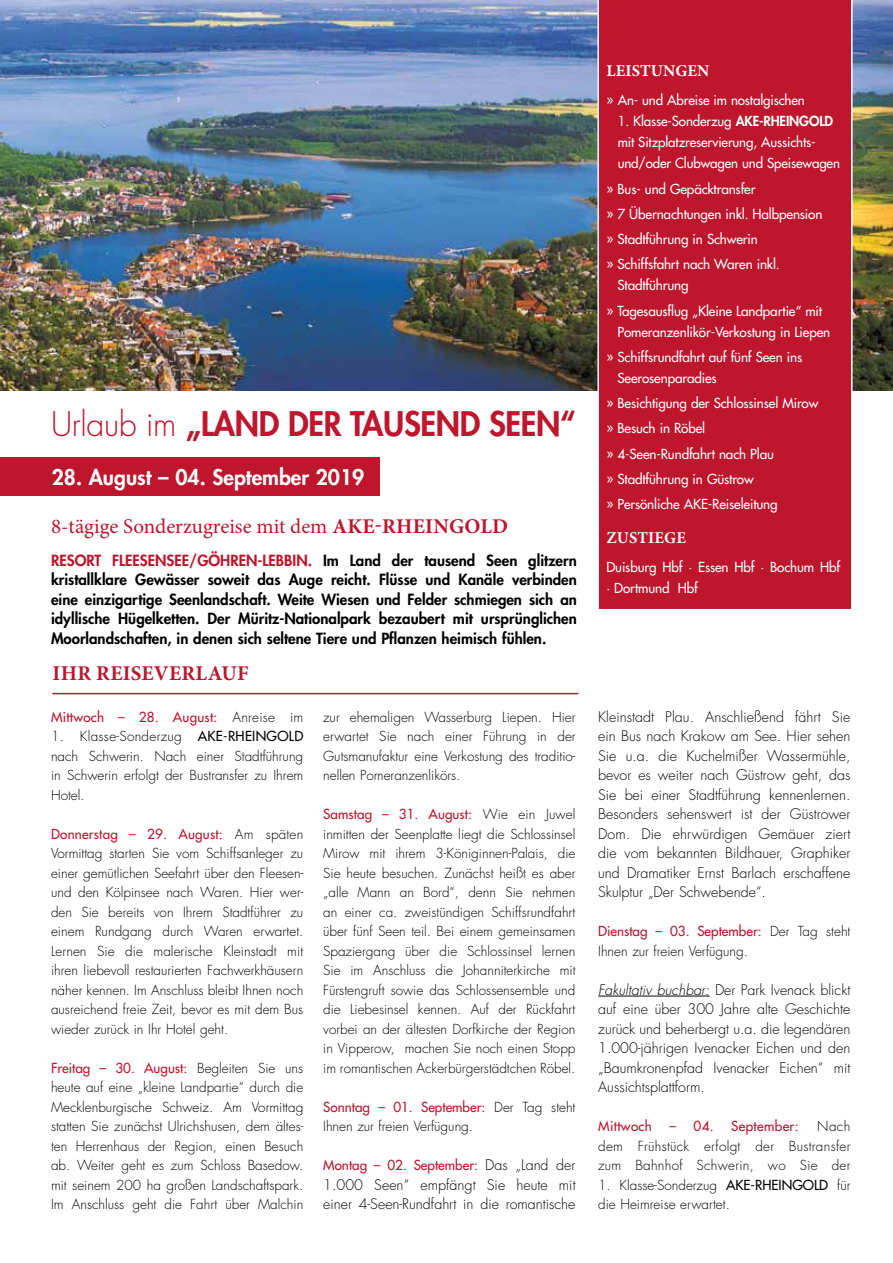
<style>
.page{position:relative;width:893px;height:1263px;background:#fff}
.page>*{position:absolute;margin:0;border:0;box-sizing:border-box;transform-origin:0 0}
.t1{font:800 33px "Futura Std";letter-spacing:-.01em;color:#bd162d}
.t2{font:21px "Minion Pro";color:#bd162d}
.t3{font:800 21px "Futura Std";color:#fff}
.t4{font:700 21px "Minion Pro";letter-spacing:.01em;color:#bd162d}
.t5{font:700 16.5px "Minion Pro";letter-spacing:.01em;color:#fff}
.t6{font:800 15px/19.5px "Futura Std";color:#000;text-align:justify}
.t7{font:300 14.25px/19.5px "Futura Std";color:#000;text-align:justify}
.t8{font:300 13.5px/19.5px "Futura Std";color:#000;text-align:justify}
.t9{font:500 13.5px/25.2px "Futura Std";letter-spacing:-.01em;color:#fff}
.t10{font:500 13.5px "Futura Std";letter-spacing:.02em;color:#bd162d}
.t11{font:500 13.5px "Futura Std";color:#bd162d}
.s1{font-weight:300}
.s2{font-weight:700}
.s3{color:#bd162d}
.s4{font-weight:300;color:#000}
.s5{font-weight:500}
.s6{font-weight:500;color:#bd162d}
.s7{font-weight:300;font-size:14.25px;color:#000}
.s8{font-weight:800}
.s9{font-style:italic}
</style>
<div class="page">
<img style="left:853px;top:0;width:40px;height:390px">
<img style="left:0;top:0;width:597px;height:390px">
<div style="left:597px;top:0;width:256px;height:609px;background:#bd162d"></div>
<div style="left:0;top:458px;width:380px;height:38px;background:#bd162d"></div>
<hr style="left:598px;top:996px;width:112px;height:1px;background:#000">
<hr style="left:52px;top:693px;width:526px;height:1px;background:#bd162d">
<h1 class="t1" style="left:51px;top:403px;width:526px"><span class="s1">Urlaub im</span> „LAND DER TAUSEND SEEN“</h1>
<h2 class="t3" style="left:52px;top:464px;width:314px">28. August – 04. September 2019</h2>
<h2 class="t2" style="left:51px;top:512px;width:459px">8-tägige Sonderzugreise mit dem <span class="s2">AKE-RHEINGOLD</span></h2>
<p class="t6" style="left:51px;top:550px;width:527px"><span class="s3">RESORT FLEESENSEE/GÖHREN-LEBBIN.</span> Im Land der tausend Seen glitzern kristallklare Gewässer soweit das Auge reicht. Flüsse und Kanäle verbinden eine einzigartige Seenlandschaft. Weite Wiesen und Felder schmiegen sich an idyllische Hügelketten. Der Müritz-Nationalpark bezaubert mit ursprünglichen Moorlandschaften, in denen sich seltene Tiere und Pflanzen heimisch fühlen.</p>
<h2 class="t4" style="left:53px;top:658px;width:198px">IHR REISEVERLAUF</h2>
<p class="t10" style="left:51px;top:708px;width:254px">Mittwoch – 28. August: <span class="s4">Anreise im</span></p>
<p class="t8" style="left:51px;top:727px;width:254px">1. Klasse-Sonderzug <span class="s5">AKE-RHEINGOLD </span>nach Schwerin. Nach einer Stadtführung in Schwerin erfolgt der Bustransfer zu Ihrem Hotel.</p>
<p class="t8" style="left:51px;top:824px;width:254px"><span class="s6">Donnerstag – 29. August:</span> Am späten Vormittag starten Sie vom Schiffsanleger zu einer gemütlichen Seefahrt über den Fleesen&shy;und den Kölpinsee nach Waren. Hier wer&shy;den Sie bereits von Ihrem Stadtführer zu einem Rundgang durch Waren erwartet.<br>Lernen Sie die malerische Kleinstadt mit ihren liebevoll restaurierten Fachwerkhäusern näher kennen. Im Anschluss bleibt Ihnen noch ausreichend freie Zeit, bevor es mit dem Bus wieder zurück in Ihr Hotel geht.</p>
<p class="t8" style="left:51px;top:1058px;width:254px"><span class="s6">Freitag – 30. August:</span> Begleiten Sie uns heute auf eine „kleine Landpartie“ durch die Mecklenburgische Schweiz. Am Vormittag statten Sie zunächst Ulrichshusen, dem ältes&shy;ten Herrenhaus der Region, einen Besuch ab. Weiter geht es zum Schloss Basedow. mit seinem 200 ha großen Landschaftspark.<br>Im Anschluss geht die Fahrt über Malchin</p>
<p class="t8" style="left:323px;top:707px;width:254px">zur ehemaligen Wasserburg Liepen. Hier erwartet Sie nach einer Führung in der Gutsmanufaktur eine Verkostung des traditio&shy;nellen Pomeranzenlikörs.</p>
<p class="t8" style="left:323px;top:805px;width:254px"><span class="s6">Samstag – 31. August:</span> Wie ein Juwel inmitten der Seenplatte liegt die Schlossinsel Mirow mit ihrem 3-Königinnen-Palais, die Sie heute besuchen. Zunächst heißt es aber „alle Mann an Bord“, denn Sie nehmen an einer ca. zweistündigen Schiffsrundfahrt über fünf Seen teil. Bei einem gemeinsamen Spaziergang über die Schlossinsel lernen Sie im Anschluss die Johanniterkirche mit Fürstengruft sowie das Schlossensemble und die Liebesinsel kennen. Auf der Rückfahrt vorbei an der ältesten Dorfkirche der Region in Vipperow, machen Sie noch einen Stopp im romantischen Ackerbürgerstädtchen Röbel.</p>
<p class="t8" style="left:323px;top:1097px;width:254px"><span class="s6">Sonntag – 01. September:</span> Der Tag steht<br>Ihnen zur freien Verfügung.</p>
<p class="t11" style="left:323px;top:1156px;width:254px">Montag – 02. September: <span class="s7">Das „Land der</span></p>
<p class="t7" style="left:323px;top:1175px;width:254px">1.000 Seen“ empfängt Sie heute mit einer 4-Seen-Rundfahrt in die romantische</p>
<p class="t5" style="left:606px;top:59px;width:105px">LEISTUNGEN</p>
<p class="t9" style="left:606px;top:88px;width:200px">» An- und Abreise im nostalgischen</p>
<p class="t9" style="left:618px;top:111px;width:224px;line-height:21px">1. Klasse-Sonderzug <span class="s8">AKE-RHEINGOLD </span>mit Sitzplatzreservierung, Aussichts&shy;und/oder Clubwagen und Speisewagen</p>
<p class="t9" style="left:606px;top:176px;width:218px">» Bus- und Gepäcktransfer<br>» 7 Übernachtungen inkl. Halbpension » Stadtführung in Schwerin<br>» Schiffsfahrt nach Waren inkl.</p>
<p class="t9" style="left:606px;top:273px;width:217px;text-indent:11px">Stadtführung<br>» Tagesausflug „Kleine Landpartie“ mit</p>
<p class="t9" style="left:606px;top:319px;width:225px;text-indent:11px">Pomeranzenlikör-Verkostung in Liepen » Schiffsrundfahrt auf fünf Seen ins</p>
<p class="t9" style="left:606px;top:365px;width:214px;text-indent:11px">Seerosenparadies<br>» Besichtigung der Schlossinsel Mirow » Besuch in Röbel<br>» 4-Seen-Rundfahrt nach Plau<br>» Stadtführung in Güstrow<br>» Persönliche AKE-Reiseleitung</p>
<p class="t5" style="left:606px;top:526px;width:81px">ZUSTIEGE</p>
<p class="t9" style="left:606px;top:557px;width:235px;line-height:21px">Duisburg Hbf · Essen Hbf · Bochum Hbf · Dortmund Hbf</p>
<p class="t7" style="left:598px;top:707px;width:254px">Kleinstadt Plau. Anschließend fährt Sie ein Bus nach Krakow am See. Hier sehen Sie u.a. die Kuchelmißer Wassermühle, bevor es weiter nach Güstrow geht, das Sie bei einer Stadtführung kennenlernen.<br>Besonders sehenswert ist der Güstrower Dom. Die ehrwürdigen Gemäuer ziert die vom bekannten Bildhauer, Graphiker und Dramatiker Ernst Barlach erschaffene Skulptur „Der Schwebende“.</p>
<p class="t8" style="left:598px;top:922px;width:254px"><span class="s6">Dienstag – 03. September:</span> Der Tag steht<br>Ihnen zur freien Verfügung.</p>
<p class="t7" style="left:598px;top:980px;width:254px"><span class="s9">Fakultativ buchbar:</span> Der Park Ivenack blickt auf eine über 300 Jahre alte Geschichte zurück und beherbergt u.a. die legendären 1.000-jährigen Ivenacker Eichen und den „Baumkronenpfad Ivenacker Eichen“ mit Aussichtsplattform.</p>
<p class="t10" style="left:598px;top:1118px;width:55px">Mittwoch</p>
<p class="t10" style="left:669px;top:1118px;width:46px">– 04.</p>
<p class="t10" style="left:731px;top:1118px;width:69px">September:</p>
<p class="t8" style="left:598px;top:1117px;width:254px;text-indent:219px">Nach dem Frühstück erfolgt der Bustransfer zum Bahnhof Schwerin, wo Sie der</p>
<p class="t8" style="left:598px;top:1175px;width:254px">1. Klasse-Sonderzug <span class="s5">AKE-RHEINGOLD</span> für die Heimreise erwartet.</p>
</div>
